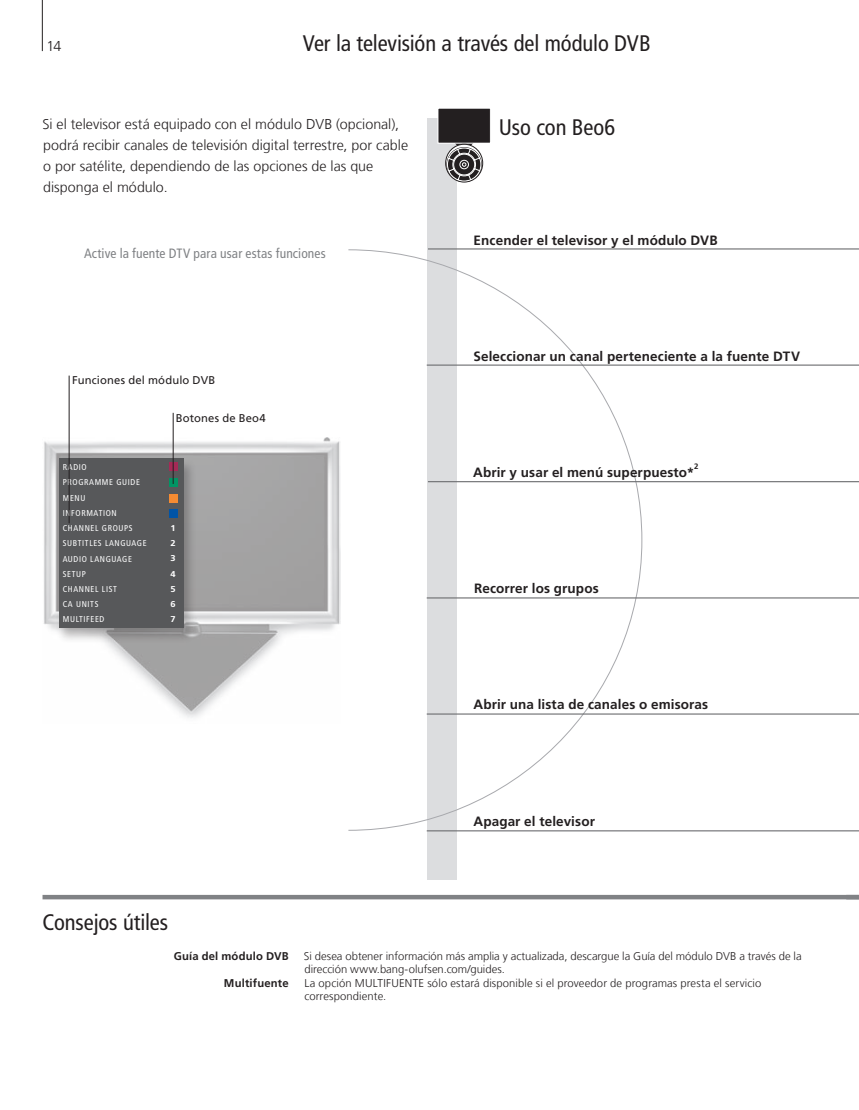
<style>
.page{position:relative;width:859px;height:1110px;background:#fff}
.page>*{position:absolute;margin:0;border:0;box-sizing:border-box;transform-origin:0 0}
.t1{font:condensed 22.5px "Frutiger LT Com";letter-spacing:-.005em;color:#231f20}
.t2{font:300 14.25px/21px "Frutiger LT Com";color:#231f20}
.t3{font:700 13.5px "Frutiger LT Com";letter-spacing:.01em;color:#231f20}
.t4{font:condensed 13.5px "Frutiger LT Com";letter-spacing:.01em;color:#808285}
.t5{font:300 11.25px/13.5px "Frutiger LT Com";letter-spacing:.005em;color:#231f20}
.t6{font:11.25px "Frutiger LT Com";letter-spacing:.015em;color:#231f20}
.t7{font:700 11.25px "Frutiger LT Com";letter-spacing:.015em;color:#231f20}
.t8{font:condensed 8.4px/15.3px "Frutiger";letter-spacing:.075em;color:#fff}
.t9{font:700 8.4px/15.3px "Frutiger";color:#fff;text-align:justify;scale:1.1 1}
.t10{font:700 7.8px "Frutiger LT Com";color:#231f20}
</style>
<div class="page">
<div style="left:427px;top:118px;width:30px;height:761px;background:#dcdddf"></div>
<hr style="left:43px;top:895px;width:816px;height:4px;background:#808285">
<svg style="left:348px;top:249px;width:295px;height:582px"></svg>
<img style="left:44px;top:437px;width:297px;height:281px">
<hr style="left:427px;top:830px;width:432px;height:1px;background:#6c6d70">
<hr style="left:427px;top:364px;width:432px;height:2px;background:#6c6d70">
<hr style="left:428px;top:481px;width:431px;height:1px;background:#6c6d70">
<hr style="left:427px;top:597px;width:432px;height:1px;background:#6c6d70">
<hr style="left:427px;top:713px;width:432px;height:1px;background:#6c6d70">
<hr style="left:428px;top:248px;width:431px;height:1px;background:#6c6d70">
<div style="left:438px;top:108px;width:52px;height:35px;background:#231f20"></div>
<div style="left:445px;top:144px;width:38px;height:38px;border:1px solid #231f20;border-radius:50%"></div>
<div style="left:447px;top:147px;width:35px;height:35px;border:1px solid #231f20;border-radius:50%"></div>
<svg style="left:447px;top:142px;width:34px;height:39px"></svg>
<div style="left:54px;top:457px;width:142px;height:186px;background:#231f20;opacity:.3"></div>
<div style="left:59px;top:459px;width:124px;height:169px;background:#57585a"></div>
<svg style="left:169px;top:462px;width:9px;height:9px"></svg>
<div style="left:169px;top:478px;width:9px;height:9px;background:#019464"></div>
<div style="left:169px;top:494px;width:9px;height:9px;background:#f58b32"></div>
<div style="left:169px;top:509px;width:9px;height:9px;background:#0154a6"></div>
<hr style="left:42px;top:0;width:1px;height:51px;background:#231f20">
<hr style="left:173px;top:413px;width:1px;height:71px;background:#231f20">
<hr style="left:69px;top:376px;width:1px;height:147px;background:#231f20">
<p class="t2" style="left:46px;top:36px;width:17px">14</p>
<h1 class="t1" style="left:303px;top:30px;width:349px">Ver la televisión a través del módulo DVB</h1>
<p class="t2" style="left:42px;top:114px;width:367px">Si el televisor está equipado con el módulo DVB (opcional), podrá recibir canales de televisión digital terrestre, por cable o por satélite, dependiendo de las opciones de las que disponga el módulo.</p>
<p class="t4" style="left:84px;top:246px;width:243px">Active la fuente DTV para usar estas funciones</p>
<p class="t6" style="left:72px;top:374px;width:145px">Funciones del módulo DVB</p>
<p class="t6" style="left:176px;top:411px;width:92px">Botones de Beo4</p>
<p class="t8" style="left:63px;top:459px;width:85px">RADIO<br>PROGRAMME GUIDE<br>MENU<br>INFORMATION<br>CHANNEL GROUPS<br>SUBTITLES LANGUAGE<br>AUDIO LANGUAGE<br>SETUP<br>CHANNEL LIST<br>CA UNITS<br>MULTIFEED</p>
<p class="t9" style="left:171px;top:520px;width:6px">1<br>2<br>3<br>4<br>5<br>6<br>7</p>
<h1 class="t1" style="left:42px;top:909px;width:127px">Consejos útiles</h1>
<h1 class="t1" style="left:499px;top:114px;width:118px">Uso con Beo6</h1>
<p class="t3" style="left:474px;top:232px;width:246px">Encender el televisor y el módulo DVB</p>
<p class="t3" style="left:473px;top:348px;width:328px">Seleccionar un canal perteneciente a la fuente DTV</p>
<p class="t3" style="left:473px;top:464px;width:223px">Abrir y usar el menú superpuesto*</p>
<p class="t10" style="left:694px;top:462px;width:6px">2</p>
<p class="t3" style="left:474px;top:580px;width:126px">Recorrer los grupos</p>
<p class="t3" style="left:473px;top:696px;width:236px">Abrir una lista de canales o emisoras</p>
<p class="t3" style="left:473px;top:814px;width:123px">Apagar el televisor</p>
<p class="t7" style="left:174px;top:949px;width:117px">Guía del módulo DVB</p>
<p class="t7" style="left:224px;top:976px;width:66px">Multifuente</p>
<p class="t5" style="left:304px;top:949px;width:499px">Si desea obtener información más amplia y actualizada, descargue la Guía del módulo DVB a través de la dirección www.bang-olufsen.com/guides.<br>La opción MULTIFUENTE sólo estará disponible si el proveedor de programas presta el servicio correspondiente.</p>
</div>
